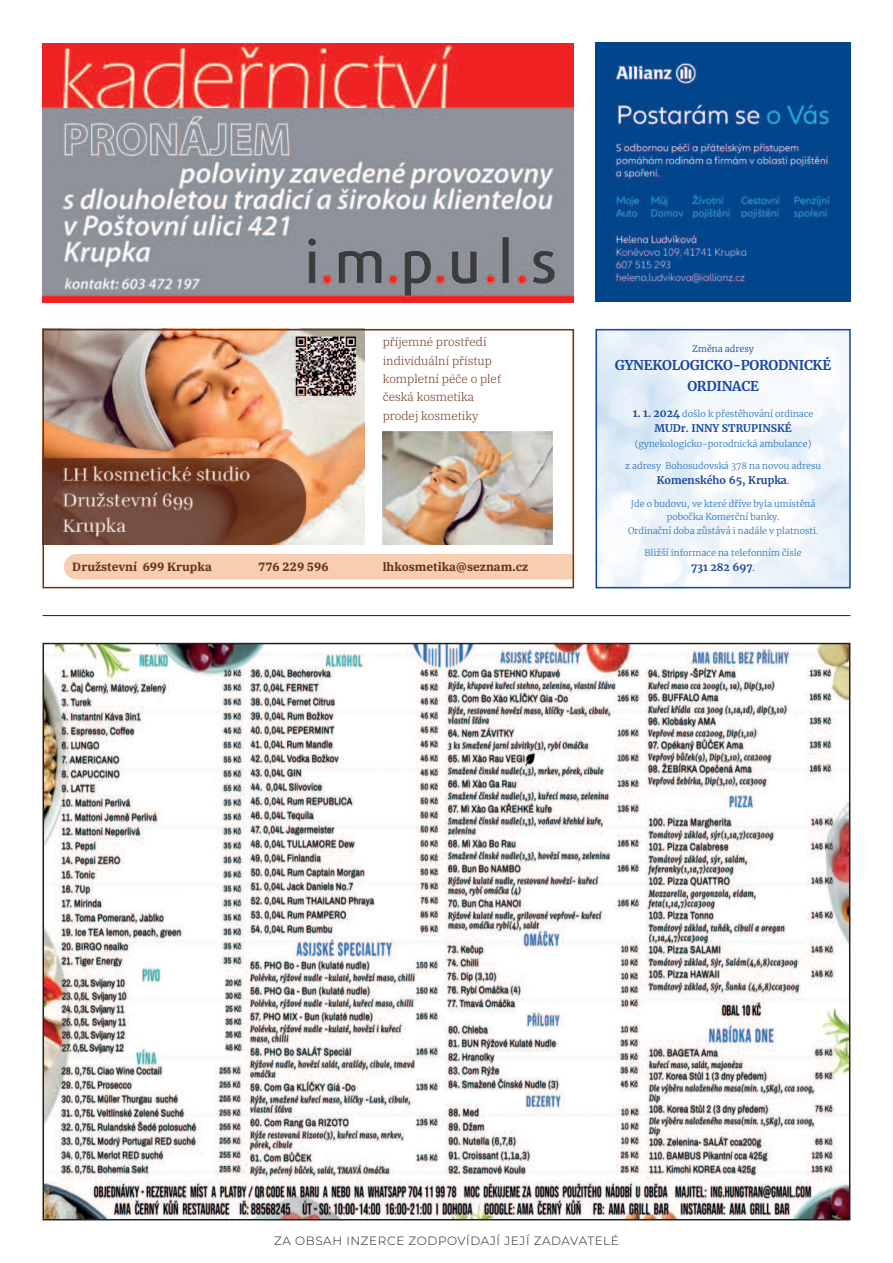
<style>
.page{position:relative;width:893px;height:1263px;background:#fff}
.page>*{position:absolute;margin:0;border:0;box-sizing:border-box;transform-origin:0 0}
.t1{font:700 13.5px/20.4px "Merriweather";letter-spacing:-.02em;color:#18469d;text-align:center}
.t2{font:300 12px/18.5px "IBM Plex Serif";color:#693119}
.t3{font:700 12px "IBM Plex Serif";color:#693119}
.t4{font:300 12px "Montserrat";letter-spacing:.05em;color:#231f20}
.t5{font:700 10.5px "Merriweather";color:#18469d}
.t6{font:300 9px/13.6px "Merriweather";color:#2e76bc;text-align:center}
.t7{font:300 9px "Merriweather";color:#18469d}
.s1{font-weight:700;font-size:10.5px;color:#18469d}
.s2{font-weight:300}
</style>
<div class="page">
<img style="left:596px;top:43px;width:254px;height:259px">
<div style="left:596px;top:329px;width:255px;height:259px;border:2px solid #18469d"></div>
<div style="left:64px;top:554px;width:507px;height:25px;background:#f7cfb0"></div>
<img style="left:46px;top:332px;width:319px;height:212px">
<div style="left:43px;top:329px;width:531px;height:259px;border:2px solid #693119"></div>
<img style="left:383px;top:431px;width:170px;height:113px">
<img style="left:46px;top:646px;width:801px;height:571px">
<img style="left:43px;top:44px;width:531px;height:259px">
<hr style="left:43px;top:615px;width:807px;height:1px;background:#231f20">
<h2 class="t2" style="left:383px;top:332px;width:120px">příjemné prostředí individuální přístup kompletní péče o pleť česká kosmetika prodej kosmetiky</h2>
<h2 class="t3" style="left:72px;top:557px;width:141px">Družstevní 699 Krupka</h2>
<h2 class="t3" style="left:258px;top:557px;width:72px">776 229 596</h2>
<h2 class="t3" style="left:383px;top:557px;width:147px">lhkosmetika@seznam.cz</h2>
<p class="t7" style="left:692px;top:343px;width:63px">Změna adresy</p>
<h1 class="t1" style="left:615px;top:355px;width:218px">GYNEKOLOGICKO-PORODNICKÉ<br>ORDINACE</h1>
<p class="t6" style="left:633px;top:406px;width:182px"><span class="s1">1. 1. 2024</span> došlo k přestěhování ordinace</p>
<p class="t5" style="left:654px;top:421px;width:139px">MUDr. INNY STRUPINSKÉ</p>
<p class="t6" style="left:635px;top:436px;width:178px">(gynekologicko-porodnická ambulance)</p>
<p class="t6" style="left:625px;top:458px;width:198px">z adresy Bohosudovská 378 na novou adresu</p>
<p class="t5" style="left:657px;top:473px;width:134px">Komenského 65, Krupka<span class="s2">.</span></p>
<p class="t6" style="left:628px;top:496px;width:192px">Jde o budovu, ve které dříve byla umístěná pobočka Komerční banky.<br>Ordinační doba zůstává i nadále v platnosti.</p>
<p class="t6" style="left:644px;top:546px;width:159px">Bližší informace na telefonním čísle</p>
<p class="t5" style="left:691px;top:560px;width:66px">731 282 697<span class="s2">.</span></p>
<h2 class="t4" style="left:274px;top:1236px;width:346px">ZA OBSAH INZERCE ZODPOVÍDAJÍ JEJÍ ZADAVATELÉ</h2>
</div>
